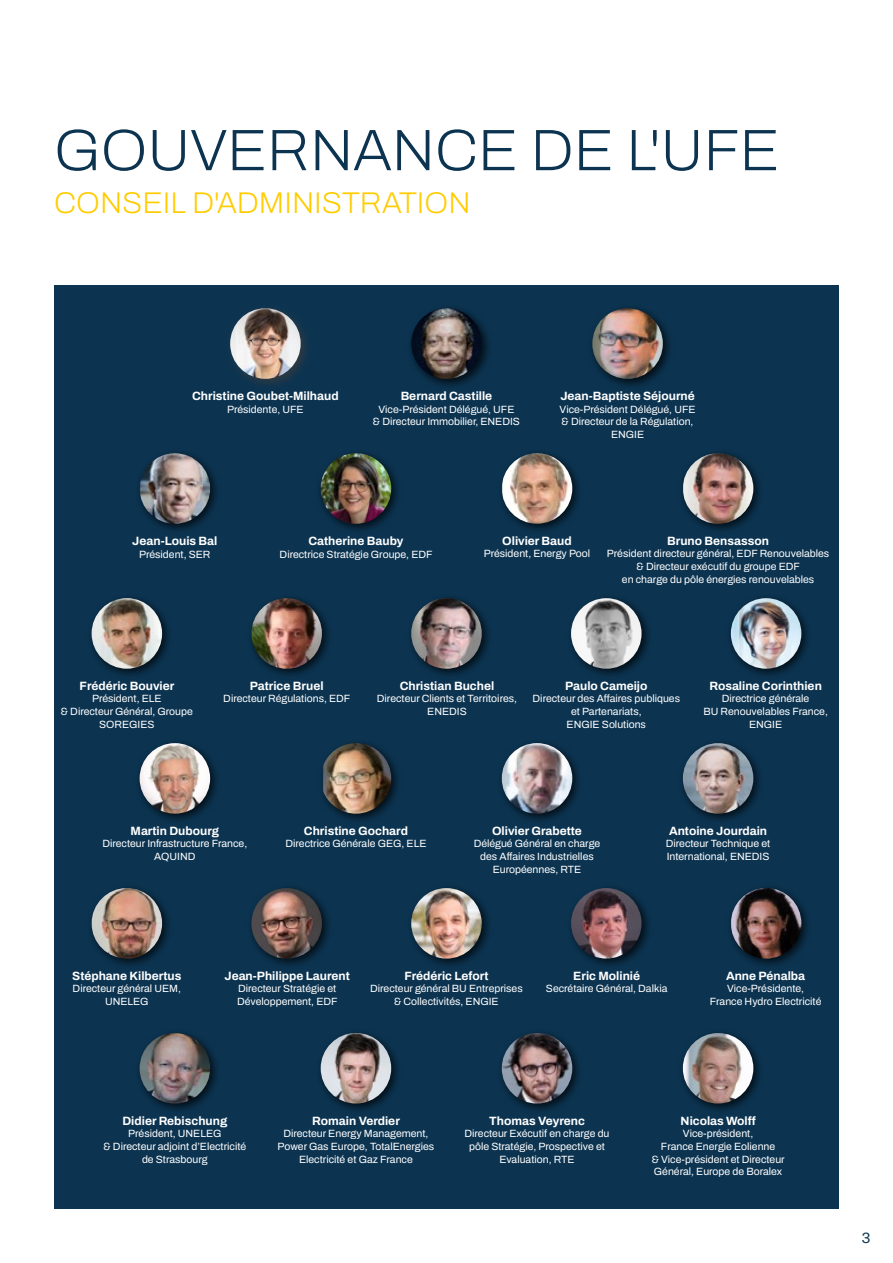
<style>
.page{position:relative;width:893px;height:1263px;background:#fff}
.page>*{position:absolute;margin:0;border:0;box-sizing:border-box;transform-origin:0 0}
.t1{font:600 58.5px "Archivo";color:#0c3451}
.t2{font:600 30px "Archivo";color:#fc0}
.t3{font:600 15px "Archivo";color:#0c3451}
.t4{font:700 12px "Archivo";color:#fff}
.t5{font:600 10.5px/12.6px "Archivo";color:#fff;text-align:center}
</style>
<div class="page">
<div style="left:54px;top:286px;width:785px;height:923px;background:#0c3451"></div>
<div style="left:225px;top:303px;width:88px;height:87px;background:#3c3c3b;opacity:.75"></div>
<img style="left:230px;top:308px;width:71px;height:71px;border-radius:35px">
<div style="left:406px;top:303px;width:88px;height:87px;background:#000;opacity:.75"></div>
<img style="left:411px;top:308px;width:71px;height:71px;border-radius:35px">
<div style="left:587px;top:303px;width:88px;height:87px;background:#000;opacity:.75"></div>
<img style="left:592px;top:308px;width:71px;height:71px;border-radius:35px">
<div style="left:134px;top:447px;width:87px;height:88px;background:#000;opacity:.75"></div>
<img style="left:140px;top:453px;width:70px;height:71px;border-radius:35px">
<div style="left:315px;top:447px;width:88px;height:88px;background:#000;opacity:.75"></div>
<img style="left:321px;top:453px;width:70px;height:71px;border-radius:35px">
<div style="left:496px;top:447px;width:87px;height:88px;background:#000;opacity:.75"></div>
<img style="left:502px;top:453px;width:70px;height:71px;border-radius:35px">
<div style="left:677px;top:447px;width:87px;height:88px;background:#000;opacity:.75"></div>
<img style="left:683px;top:453px;width:70px;height:71px;border-radius:35px">
<div style="left:86px;top:592px;width:88px;height:88px;background:#000;opacity:.75"></div>
<img style="left:92px;top:598px;width:70px;height:71px;border-radius:35px">
<div style="left:246px;top:592px;width:87px;height:88px;background:#000;opacity:.75"></div>
<img style="left:251px;top:598px;width:71px;height:71px;border-radius:35px">
<div style="left:406px;top:592px;width:88px;height:88px;background:#000;opacity:.75"></div>
<img style="left:411px;top:598px;width:71px;height:71px;border-radius:35px">
<div style="left:566px;top:592px;width:87px;height:88px;background:#000;opacity:.75"></div>
<img style="left:571px;top:598px;width:71px;height:71px;border-radius:35px">
<div style="left:725px;top:592px;width:88px;height:88px;background:#000;opacity:.75"></div>
<img style="left:731px;top:598px;width:70px;height:71px;border-radius:35px">
<div style="left:134px;top:737px;width:88px;height:88px;background:#000;opacity:.75"></div>
<img style="left:140px;top:743px;width:70px;height:71px;border-radius:35px">
<div style="left:318px;top:737px;width:85px;height:88px;background:#000;opacity:.75"></div>
<img style="left:323px;top:743px;width:68px;height:71px">
<div style="left:496px;top:737px;width:87px;height:88px;background:#000;opacity:.75"></div>
<img style="left:502px;top:743px;width:70px;height:71px;border-radius:35px">
<div style="left:677px;top:737px;width:88px;height:88px;background:#000;opacity:.75"></div>
<img style="left:683px;top:743px;width:70px;height:71px;border-radius:35px">
<div style="left:86px;top:882px;width:87px;height:88px;background:#000;opacity:.75"></div>
<img style="left:92px;top:888px;width:70px;height:70px;border-radius:35px">
<div style="left:246px;top:882px;width:87px;height:88px;background:#000;opacity:.75"></div>
<img style="left:251px;top:888px;width:71px;height:70px;border-radius:35px">
<div style="left:406px;top:882px;width:88px;height:88px;background:#000;opacity:.75"></div>
<img style="left:411px;top:888px;width:71px;height:70px;border-radius:35px">
<div style="left:566px;top:882px;width:87px;height:88px;background:#000;opacity:.75"></div>
<img style="left:571px;top:888px;width:71px;height:70px;border-radius:35px">
<div style="left:725px;top:882px;width:87px;height:88px;background:#000;opacity:.75"></div>
<img style="left:731px;top:888px;width:70px;height:70px;border-radius:35px">
<div style="left:134px;top:1027px;width:88px;height:88px;background:#000;opacity:.75"></div>
<img style="left:140px;top:1033px;width:70px;height:70px;border-radius:35px">
<div style="left:315px;top:1027px;width:88px;height:88px;background:#000;opacity:.75"></div>
<img style="left:321px;top:1033px;width:70px;height:70px;border-radius:35px">
<div style="left:496px;top:1027px;width:88px;height:88px;background:#000;opacity:.75"></div>
<img style="left:502px;top:1033px;width:70px;height:70px;border-radius:35px">
<div style="left:677px;top:1027px;width:88px;height:88px;background:#000;opacity:.75"></div>
<img style="left:683px;top:1033px;width:70px;height:70px;border-radius:35px">
<h1 class="t1" style="left:54px;top:106px;width:727px">GOUVERNANCE DE L'UFE</h1>
<h2 class="t2" style="left:54px;top:180px;width:418px">CONSEIL D'ADMINISTRATION</h2>
<p class="t4" style="left:192px;top:387px;width:148px">Christine Goubet-Milhaud</p>
<p class="t5" style="left:227px;top:403px;width:78px">Présidente, UFE</p>
<p class="t4" style="left:401px;top:387px;width:93px">Bernard Castille</p>
<p class="t5" style="left:373px;top:403px;width:149px">Vice-Président Délégué, UFE<br>&amp; Directeur Immobilier, ENEDIS</p>
<p class="t4" style="left:560px;top:387px;width:136px">Jean-Baptiste Séjourné</p>
<p class="t5" style="left:560px;top:403px;width:138px">Vice-Président Délégué, UFE &amp; Directeur de la Régulation,<br>ENGIE</p>
<p class="t4" style="left:132px;top:532px;width:87px">Jean-Louis Bal</p>
<p class="t5" style="left:139px;top:548px;width:73px">Président, SER</p>
<p class="t4" style="left:308px;top:532px;width:97px">Catherine Bauby</p>
<p class="t5" style="left:280px;top:548px;width:155px">Directrice Stratégie Groupe, EDF</p>
<p class="t4" style="left:502px;top:532px;width:71px">Olivier Baud</p>
<p class="t5" style="left:484px;top:547px;width:108px">Président, Energy Pool</p>
<p class="t4" style="left:667px;top:532px;width:103px">Bruno Bensasson</p>
<p class="t5" style="left:607px;top:547px;width:224px">Président directeur général, EDF Renouvelables &amp; Directeur exécutif du groupe EDF<br>en charge du pôle énergies renouvelables</p>
<p class="t4" style="left:80px;top:677px;width:96px">Frédéric Bouvier</p>
<p class="t5" style="left:61px;top:692px;width:134px">Président, ELE<br>&amp; Directeur Général, Groupe<br>SOREGIES</p>
<p class="t4" style="left:250px;top:677px;width:75px">Patrice Bruel</p>
<p class="t5" style="left:223px;top:692px;width:129px">Directeur Régulations, EDF</p>
<p class="t4" style="left:400px;top:677px;width:96px">Christian Buchel</p>
<p class="t5" style="left:377px;top:692px;width:142px">Directeur Clients et Territoires,<br>ENEDIS</p>
<p class="t4" style="left:565px;top:677px;width:84px">Paulo Cameijo</p>
<p class="t5" style="left:533px;top:692px;width:149px">Directeur des Affaires publiques et Partenariats,<br>ENGIE Solutions</p>
<p class="t4" style="left:709px;top:677px;width:114px">Rosaline Corinthien</p>
<p class="t5" style="left:703px;top:692px;width:126px">Directrice générale<br>BU Renouvelables France,<br>ENGIE</p>
<p class="t4" style="left:131px;top:822px;width:90px">Martin Dubourg</p>
<p class="t5" style="left:102px;top:837px;width:146px">Directeur Infrastructure France,<br>AQUIND</p>
<p class="t4" style="left:304px;top:822px;width:106px">Christine Gochard</p>
<p class="t5" style="left:285px;top:837px;width:142px">Directrice Générale GEG, ELE</p>
<p class="t4" style="left:492px;top:822px;width:91px">Olivier Grabette</p>
<p class="t5" style="left:474px;top:837px;width:128px">Délégué Général en charge des Affaires Industrielles<br>Européennes, RTE</p>
<p class="t4" style="left:669px;top:822px;width:100px">Antoine Jourdain</p>
<p class="t5" style="left:666px;top:837px;width:106px;text-align:left">Directeur Technique et<br>International, ENEDIS</p>
<p class="t4" style="left:72px;top:967px;width:111px">Stéphane Kilbertus</p>
<p class="t5" style="left:73px;top:982px;width:110px">Directeur général UEM,<br>UNELEG</p>
<p class="t4" style="left:224px;top:967px;width:127px">Jean-Philippe Laurent</p>
<p class="t5" style="left:237px;top:982px;width:102px;text-align:left">Directeur Stratégie et<br>Développement, EDF</p>
<p class="t4" style="left:404px;top:967px;width:86px">Frédéric Lefort</p>
<p class="t5" style="left:370px;top:982px;width:154px">Directeur général BU Entreprises &amp; Collectivités, ENGIE</p>
<p class="t4" style="left:573px;top:967px;width:68px">Eric Molinié</p>
<p class="t5" style="left:546px;top:982px;width:123px">Secrétaire Général, Dalkia</p>
<p class="t4" style="left:726px;top:967px;width:81px">Anne Pénalba</p>
<p class="t5" style="left:710px;top:982px;width:113px">Vice-Présidente,<br>France Hydro Electricité</p>
<p class="t4" style="left:122px;top:1111px;width:106px">Didier Rebischung</p>
<p class="t5" style="left:103px;top:1127px;width:144px">Président, UNELEG<br>&amp; Directeur adjoint d’Electricité de Strasbourg</p>
<p class="t4" style="left:312px;top:1111px;width:89px">Romain Verdier</p>
<p class="t5" style="left:278px;top:1127px;width:158px">Directeur Energy Management,<br>Power Gas Europe, TotalEnergies<br>Electricité et Gaz France</p>
<p class="t4" style="left:489px;top:1111px;width:97px">Thomas Veyrenc</p>
<p class="t5" style="left:465px;top:1127px;width:146px">Directeur Exécutif en charge du pôle Stratégie, Prospective et<br>Evaluation, RTE</p>
<p class="t4" style="left:681px;top:1111px;width:76px">Nicolas Wolff</p>
<p class="t5" style="left:652px;top:1127px;width:135px">Vice-président,<br>France Energie Eolienne<br>&amp; Vice-président et Directeur<br>Général, Europe de Boralex</p>
<h3 class="t3" style="left:862px;top:1226px;width:10px">3</h3>
</div>
